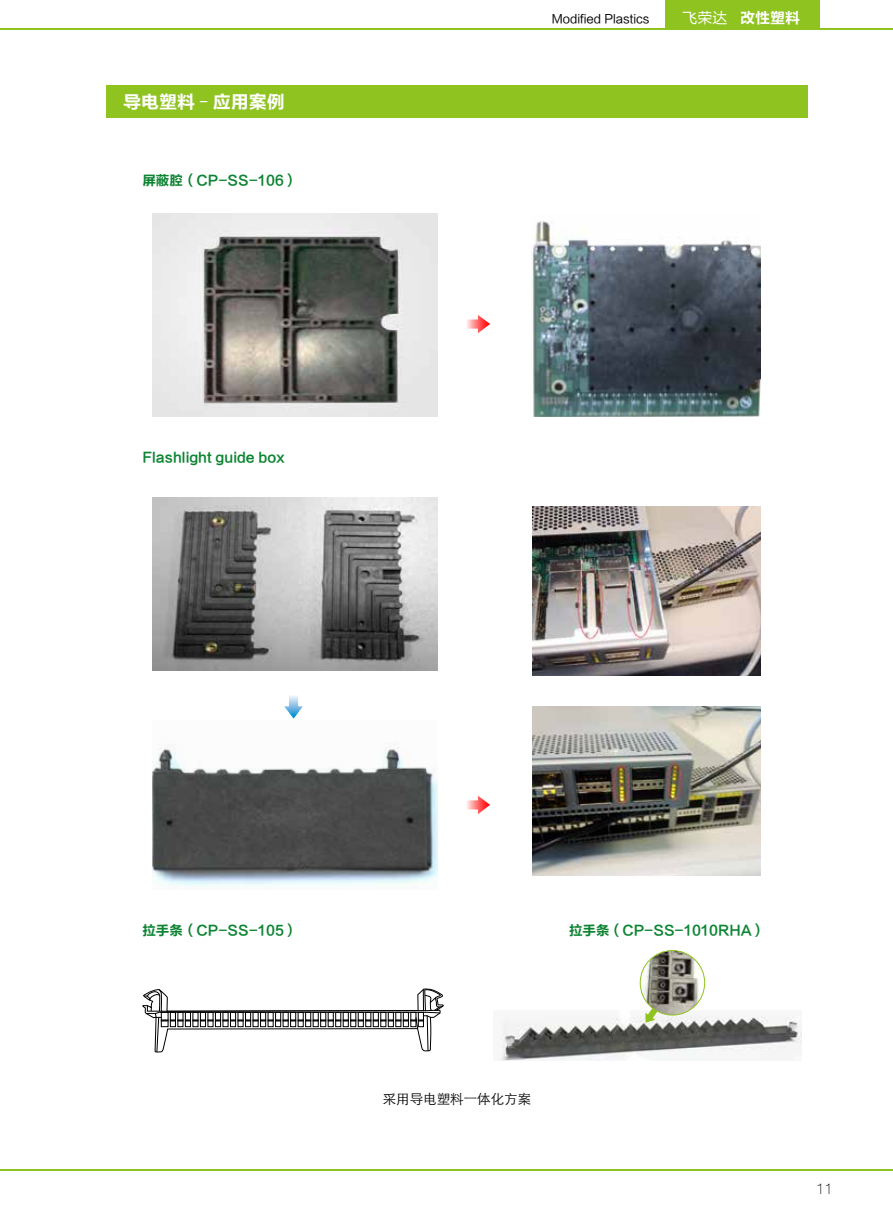
<style>
.page{position:relative;width:893px;height:1212px;background:#fff}
.page>*{position:absolute;margin:0;border:0;box-sizing:border-box;transform-origin:0 0}
.t1{font:18px "FZLTCHJW GB1 0";color:#fff}
.t2{font:15px "FZLTCHJW GB1 0";color:#fff}
.t3{font:100 15px "Helvetica Neue";color:#000}
.t4{font:13.5px "FZLTCHJW GB1 0";color:#0c8432}
.t5{font:13.5px "ST Xihei";color:#000}
.t6{font:12px "FZLTHJW GB1 0";color:#000}
.s1{font-size:12.6px}
.s2{font-family:"FZLTHJW GB1 0"}
</style>
<div class="page">
<hr style="left:0;top:28px;width:893px;height:1px;background:#8fc31f">
<hr style="left:0;top:1169px;width:893px;height:2px;background:#8fc31f">
<div style="left:665px;top:0;width:155px;height:28px;background:#8fc31f"></div>
<div style="left:106px;top:85px;width:702px;height:32px;background:#8fc31f"></div>
<img style="left:153px;top:497px;width:285px;height:173px">
<img style="left:153px;top:744px;width:285px;height:143px">
<img style="left:153px;top:213px;width:285px;height:203px">
<img style="left:531px;top:221px;width:230px;height:195px">
<img style="left:532px;top:506px;width:229px;height:169px">
<img style="left:532px;top:706px;width:229px;height:169px">
<svg style="left:467px;top:315px;width:23px;height:18px"></svg>
<svg style="left:467px;top:796px;width:23px;height:18px"></svg>
<svg style="left:284px;top:696px;width:19px;height:23px"></svg>
<svg style="left:143px;top:989px;width:301px;height:64px"></svg>
<img style="left:501px;top:1010px;width:301px;height:50px">
<img style="left:640px;top:950px;width:65px;height:65px;border-radius:32px">
<div style="left:640px;top:950px;width:65px;height:65px;border:1px solid #8fc31f;border-radius:50%"></div>
<svg style="left:645px;top:1008px;width:12px;height:15px"></svg>
<h1 class="t1" style="left:123px;top:92px;width:163px">导电塑料 <span class="s1">-</span> 应用案例</h1>
<p class="t4" style="left:142px;top:172px;width:157px">屏蔽腔（CP-SS-106）</p>
<p class="t4" style="left:142px;top:450px;width:144px">Flashlight guide box</p>
<p class="t6" style="left:552px;top:12px;width:99px">Modified Plastics</p>
<p class="t2" style="left:683px;top:9px;width:119px"><span class="s2">飞荣达</span> 改性塑料</p>
<p class="t4" style="left:142px;top:923px;width:157px">拉手条（CP-SS-105）</p>
<p class="t4" style="left:569px;top:923px;width:198px">拉手条（CP-SS-1010RHA）</p>
<p class="t5" style="left:383px;top:1088px;width:150px">采用导电塑料一体化方案</p>
<p class="t3" style="left:816px;top:1180px;width:18px">11</p>
</div>
